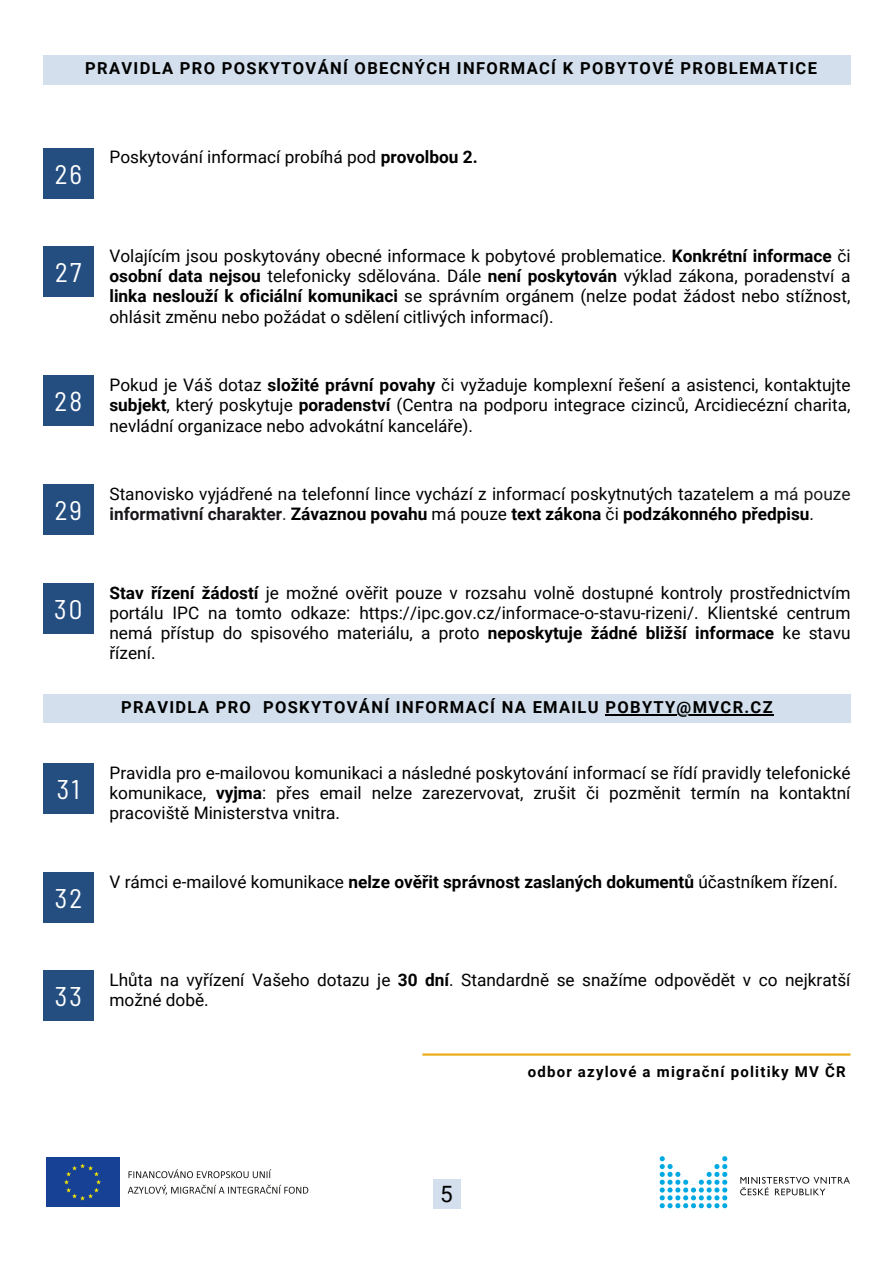
<style>
.page{position:relative;width:893px;height:1263px;background:#fff}
.page>*{position:absolute;margin:0;border:0;box-sizing:border-box;transform-origin:0 0}
.t1{font:semi-condensed 27px "Barlow";letter-spacing:.08em;color:#fff}
.t2{font:22.5px "Roboto";color:#000}
.t3{font:17.25px/20.2px "Roboto";color:#000;text-align:justify}
.t4{font:700 16.5px "Roboto";letter-spacing:.08em;color:#000}
.t5{font:700 15px "Roboto";letter-spacing:.08em;color:#000}
.s1{font-weight:700}
.s2{color:#1a171b}
.s3{font-weight:700;color:#1a171b}
</style>
<div class="page">
<div style="left:43px;top:148px;width:50px;height:50px;background:#254e80"></div>
<div style="left:43px;top:56px;width:807px;height:29px;background:#d3dfec"></div>
<div style="left:43px;top:247px;width:50px;height:50px;background:#254e80"></div>
<div style="left:43px;top:376px;width:50px;height:50px;background:#254e80"></div>
<div style="left:43px;top:485px;width:50px;height:50px;background:#254e80"></div>
<div style="left:43px;top:583px;width:50px;height:50px;background:#254e80"></div>
<div style="left:43px;top:694px;width:807px;height:28px;background:#d3dfec"></div>
<hr style="left:605px;top:714px;width:169px;height:2px;background:#000">
<div style="left:43px;top:763px;width:50px;height:50px;background:#254e80"></div>
<div style="left:43px;top:872px;width:50px;height:50px;background:#254e80"></div>
<div style="left:43px;top:971px;width:50px;height:50px;background:#254e80"></div>
<hr style="left:422px;top:1053px;width:428px;height:3px;background:#ecae1a">
<svg style="left:119px;top:1157px;width:1px;height:50px"></svg>
<div style="left:46px;top:1157px;width:73px;height:50px;background:#164194"></div>
<svg style="left:64px;top:1163px;width:37px;height:37px"></svg>
<svg style="left:128px;top:1169px;width:143px;height:9px"></svg>
<svg style="left:128px;top:1185px;width:180px;height:10px"></svg>
<svg style="left:740px;top:1177px;width:110px;height:18px"></svg>
<svg style="left:659px;top:1156px;width:68px;height:52px"></svg>
<div style="left:433px;top:1180px;width:27px;height:29px;background:#d3dfec"></div>
<p class="t4" style="left:85px;top:59px;width:733px">PRAVIDLA PRO POSKYTOVÁNÍ OBECNÝCH INFORMACÍ K POBYTOVÉ PROBLEMATICE</p>
<h1 class="t1" style="left:55px;top:157px;width:29px">26</h1>
<p class="t1" style="left:55px;top:255px;width:28px">27</p>
<p class="t1" style="left:55px;top:384px;width:29px">28</p>
<p class="t1" style="left:55px;top:493px;width:29px">29</p>
<p class="t1" style="left:54px;top:592px;width:30px">30</p>
<p class="t1" style="left:57px;top:772px;width:24px">31</p>
<p class="t1" style="left:55px;top:881px;width:29px">32</p>
<p class="t1" style="left:55px;top:979px;width:29px">33</p>
<p class="t3" style="left:109px;top:147px;width:370px">Poskytování informací probíhá pod <span class="s1">provolbou 2.</span></p>
<p class="t3" style="left:109px;top:246px;width:742px">Volajícím jsou poskytovány obecné informace k pobytové problematice. <span class="s1">Konkrétní informace</span> či <span class="s1">osobní data nejsou</span> telefonicky sdělována. Dále <span class="s1">není poskytován</span> výklad zákona, poradenství a <span class="s1">linka neslouží k oficiální komunikaci</span> se správním orgánem (nelze podat žádost nebo stížnost, ohlásit změnu nebo požádat o sdělení citlivých informací).</p>
<p class="t3" style="left:109px;top:375px;width:742px">Pokud je Váš dotaz <span class="s1">složité právní povahy</span> či vyžaduje komplexní řešení a asistenci, kontaktujte <span class="s1">subjekt</span>, který poskytuje <span class="s1">poradenství</span> (Centra na podporu integrace cizinců, Arcidiecézní charita, nevládní organizace nebo advokátní kanceláře).</p>
<p class="t3" style="left:109px;top:484px;width:742px">Stanovisko vyjádřené na telefonní lince vychází z informací poskytnutých tazatelem a <span class="s2">má pouze </span><span class="s3">informativní charakter</span><span class="s2">.</span> <span class="s1">Závaznou povahu</span> má pouze <span class="s1">text zákona</span> či <span class="s1">podzákonného předpisu</span>.</p>
<p class="t3" style="left:109px;top:582px;width:742px"><span class="s1">Stav řízení žádostí</span> je možné ověřit pouze v rozsahu volně dostupné kontroly prostřednictvím portálu IPC na tomto odkaze: https://ipc.gov.cz/informace-o-stavu-rizeni/. Klientské centrum nemá přístup do spisového materiálu, a proto <span class="s1">neposkytuje žádné bližší informace</span> ke stavu řízení.</p>
<h1 class="t4" style="left:121px;top:698px;width:653px">PRAVIDLA PRO POSKYTOVÁNÍ INFORMACÍ NA EMAILU POBYTY@MVCR.CZ</h1>
<p class="t3" style="left:109px;top:762px;width:742px">Pravidla pro e-mailovou komunikaci a následné poskytování informací se řídí pravidly telefonické komunikace, <span class="s1">vyjma</span>: přes email nelze zarezervovat, zrušit či pozměnit termín na kontaktní pracoviště Ministerstva vnitra.</p>
<p class="t3" style="left:109px;top:872px;width:730px">V rámci e-mailové komunikace <span class="s1">nelze ověřit správnost zaslaných dokumentů</span> účastníkem řízení.</p>
<p class="t3" style="left:109px;top:970px;width:742px">Lhůta na vyřízení Vašeho dotazu je <span class="s1">30 dní</span>. Standardně se snažíme odpovědět v co nejkratší možné době.</p>
<p class="t5" style="left:528px;top:1063px;width:319px">odbor azylové a migrační politiky MV ČR</p>
<p class="t2" style="left:440px;top:1181px;width:14px">5</p>
</div>
